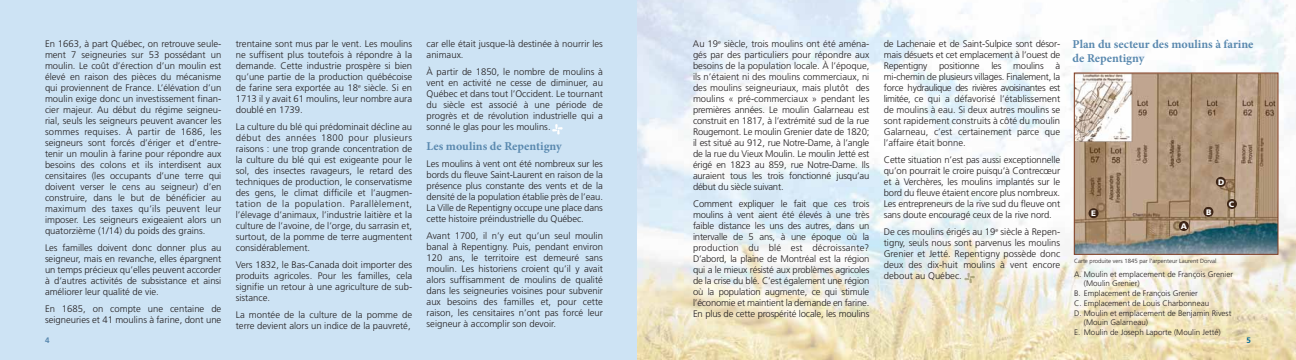
<style>
.page{position:relative;width:1296px;height:360px;background:#c8e0f3}
.page>*{position:absolute;margin:0;border:0;box-sizing:border-box;transform-origin:0 0}
.t1{font:700 12px/14px "Minion Pro";color:#5a89af}
.t2{font:300 9.5px/11px "Frutiger";color:#231f20;text-align:justify}
.t3{font:300 8px/10px "Frutiger";color:#231f20}
.t4{font:900 8px "Frutiger";color:#fff}
.t5{font:700 8px "Frutiger";color:#5a89af}
.t6{font:700 8px "Frutiger";color:#006997}
.t7{font:300 6px "Frutiger";color:#231f20}
</style>
<div class="page">
<img style="left:638px;top:0;width:658px;height:360px">
<svg style="left:552px;top:124px;width:11px;height:10px"></svg>
<svg style="left:964px;top:273px;width:11px;height:10px"></svg>
<img style="left:1076px;top:75px;width:200px;height:178px">
<div style="left:1074px;top:73px;width:204px;height:182px;border:1px solid #843f24"></div>
<div style="left:1179px;top:221px;width:10px;height:10px;background:#3c2415;border-radius:50%"></div>
<div style="left:1203px;top:207px;width:10px;height:10px;background:#3c2415;border-radius:50%"></div>
<div style="left:1227px;top:199px;width:10px;height:10px;background:#3c2415;border-radius:50%"></div>
<div style="left:1216px;top:177px;width:10px;height:10px;background:#3c2415;border-radius:50%"></div>
<div style="left:1089px;top:208px;width:10px;height:10px;background:#3c2415;border-radius:50%"></div>
<p class="t1" style="left:1073px;top:37px;width:182px">Plan du secteur des moulins à farine de Repentigny</p>
<p class="t2" style="left:45px;top:38px;width:178px">En 1663, à part Québec, on retrouve seule&shy;ment 7 seigneuries sur 53 possédant un moulin. Le coût d’érection d’un moulin est élevé en raison des pièces du mécanisme qui proviennent de France. L’élévation d’un moulin exige donc un investissement finan&shy;cier majeur. Au début du régime seigneu&shy;rial, seuls les seigneurs peuvent avancer les sommes requises. À partir de 1686, les seigneurs sont forcés d’ériger et d’entre&shy;tenir un moulin à farine pour répondre aux besoins des colons et ils interdisent aux censitaires (les occupants d’une terre qui doivent verser le cens au seigneur) d’en construire, dans le but de bénéficier au maximum des taxes qu’ils peuvent leur imposer. Les seigneurs exigeaient alors un quatorzième (1/14) du poids des grains.</p>
<p class="t2" style="left:45px;top:242px;width:178px">Les familles doivent donc donner plus au seigneur, mais en revanche, elles épargnent un temps précieux qu’elles peuvent accorder à d’autres activités de subsistance et ainsi améliorer leur qualité de vie.</p>
<p class="t2" style="left:45px;top:303px;width:178px">En 1685, on compte une centaine de seigneuries et 41 moulins à farine, dont une</p>
<p class="t2" style="left:693px;top:38px;width:178px">Au 19<sup>e</sup> siècle, trois moulins ont été aména&shy;gés par des particuliers pour répondre aux besoins de la population locale. À l’époque, ils n’étaient ni des moulins commerciaux, ni des moulins seigneuriaux, mais plutôt des moulins « pré-commerciaux » pendant les premières années. Le moulin Galarneau est construit en 1817, à l’extrémité sud de la rue Rougemont. Le moulin Grenier date de 1820; il est situé au 912, rue Notre-Dame, à l’angle de la rue du Vieux Moulin. Le moulin Jetté est érigé en 1823 au 859, rue Notre-Dame. Ils auraient tous les trois fonctionné jusqu’au début du siècle suivant.</p>
<p class="t2" style="left:693px;top:198px;width:178px">Comment expliquer le fait que ces trois moulins à vent aient été élevés à une très faible distance les uns des autres, dans un intervalle de 5 ans, à une époque où la production du blé est décroissante?<br>D’abord, la plaine de Montréal est la région qui a le mieux résisté aux problèmes agricoles de la crise du blé. C’est également une région où la population augmente, ce qui stimule l’économie et maintient la demande en farine.<br>En plus de cette prospérité locale, les moulins</p>
<p class="t2" style="left:427px;top:38px;width:178px">car elle était jusque-là destinée à nourrir les animaux.</p>
<p class="t2" style="left:427px;top:66px;width:178px">À partir de 1850, le nombre de moulins à vent en activité ne cesse de diminuer, au Québec et dans tout l’Occident. Le tournant du siècle est associé à une période de progrès et de révolution industrielle qui a sonné le glas pour les moulins.</p>
<p class="t1" style="left:427px;top:139px;width:137px">Les moulins de Repentigny</p>
<p class="t2" style="left:427px;top:158px;width:178px">Les moulins à vent ont été nombreux sur les bords du fleuve Saint-Laurent en raison de la présence plus constante des vents et de la densité de la population établie près de l’eau.<br>La Ville de Repentigny occupe une place dans cette histoire préindustrielle du Québec.</p>
<p class="t2" style="left:427px;top:230px;width:178px">Avant 1700, il n’y eut qu’un seul moulin banal à Repentigny. Puis, pendant environ 120 ans, le territoire est demeuré sans moulin. Les historiens croient qu’il y avait alors suffisamment de moulins de qualité dans les seigneuries voisines pour subvenir aux besoins des familles et, pour cette raison, les censitaires n’ont pas forcé leur seigneur à accomplir son devoir.</p>
<p class="t2" style="left:236px;top:38px;width:178px">trentaine sont mus par le vent. Les moulins ne suffisent plus toutefois à répondre à la demande. Cette industrie prospère si bien qu’une partie de la production québécoise de farine sera exportée au 18<sup>e</sup> siècle. Si en 1713 il y avait 61 moulins, leur nombre aura doublé en 1739.</p>
<p class="t2" style="left:236px;top:121px;width:178px">La culture du blé qui prédominait décline au début des années 1800 pour plusieurs raisons : une trop grande concentration de la culture du blé qui est exigeante pour le sol, des insectes ravageurs, le retard des techniques de production, le conservatisme des gens, le climat difficile et l’augmen&shy;tation de la population. Parallèlement, l’élevage d’animaux, l’industrie laitière et la culture de l’avoine, de l’orge, du sarrasin et, surtout, de la pomme de terre augmentent considérablement.</p>
<p class="t2" style="left:236px;top:259px;width:178px">Vers 1832, le Bas-Canada doit importer des produits agricoles. Pour les familles, cela signifie un retour à une agriculture de sub&shy;sistance.</p>
<p class="t2" style="left:236px;top:309px;width:178px">La montée de la culture de la pomme de terre devient alors un indice de la pauvreté,</p>
<p class="t2" style="left:884px;top:38px;width:178px">de Lachenaie et de Saint-Sulpice sont désor&shy;mais désuets et cet emplacement à l’ouest de Repentigny positionne les moulins à mi-chemin de plusieurs villages. Finalement, la force hydraulique des rivières avoisinantes est limitée, ce qui a défavorisé l’établissement de moulins à eau. Si deux autres moulins se sont rapidement construits à côté du moulin Galarneau, c’est certainement parce que l’affaire était bonne.</p>
<p class="t2" style="left:884px;top:154px;width:178px">Cette situation n’est pas aussi exceptionnelle qu’on pourrait le croire puisqu’à Contrecœur et à Verchères, les moulins implantés sur le bord du fleuve étaient encore plus nombreux.<br>Les entrepreneurs de la rive sud du fleuve ont sans doute encouragé ceux de la rive nord.</p>
<p class="t2" style="left:884px;top:226px;width:178px">De ces moulins érigés au 19<sup>e</sup> siècle à Repen&shy;tigny, seuls nous sont parvenus les moulins Grenier et Jetté. Repentigny possède donc deux des dix-huit moulins à vent encore debout au Québec.</p>
<p class="t4" style="left:1218px;top:177px;width:8px">D</p>
<p class="t4" style="left:1229px;top:199px;width:7px">C</p>
<p class="t4" style="left:1206px;top:207px;width:7px">B</p>
<p class="t4" style="left:1091px;top:208px;width:6px">E</p>
<p class="t4" style="left:1181px;top:221px;width:8px">A</p>
<p class="t7" style="left:1074px;top:257px;width:144px">Carte produite vers 1845 par l’arpenteur Laurent Dorval</p>
<p class="t3" style="left:1084px;top:270px;width:151px;line-height:9px;text-indent:-10px">A. Moulin et emplacement de François Grenier (Moulin Grenier)</p>
<p class="t3" style="left:1074px;top:289px;width:159px">B. Emplacement de François Grenier<br>C. Emplacement de Louis Charbonneau<br>D. Moulin et emplacement de Benjamin Rivest</p>
<p class="t3" style="left:1074px;top:318px;width:148px;text-indent:10px">(Mouin Galarneau)<br>E. Moulin de Joseph Laporte (Moulin Jetté)</p>
<p class="t5" style="left:45px;top:335px;width:6px">4</p>
<p class="t6" style="left:1247px;top:335px;width:6px">5</p>
</div>
